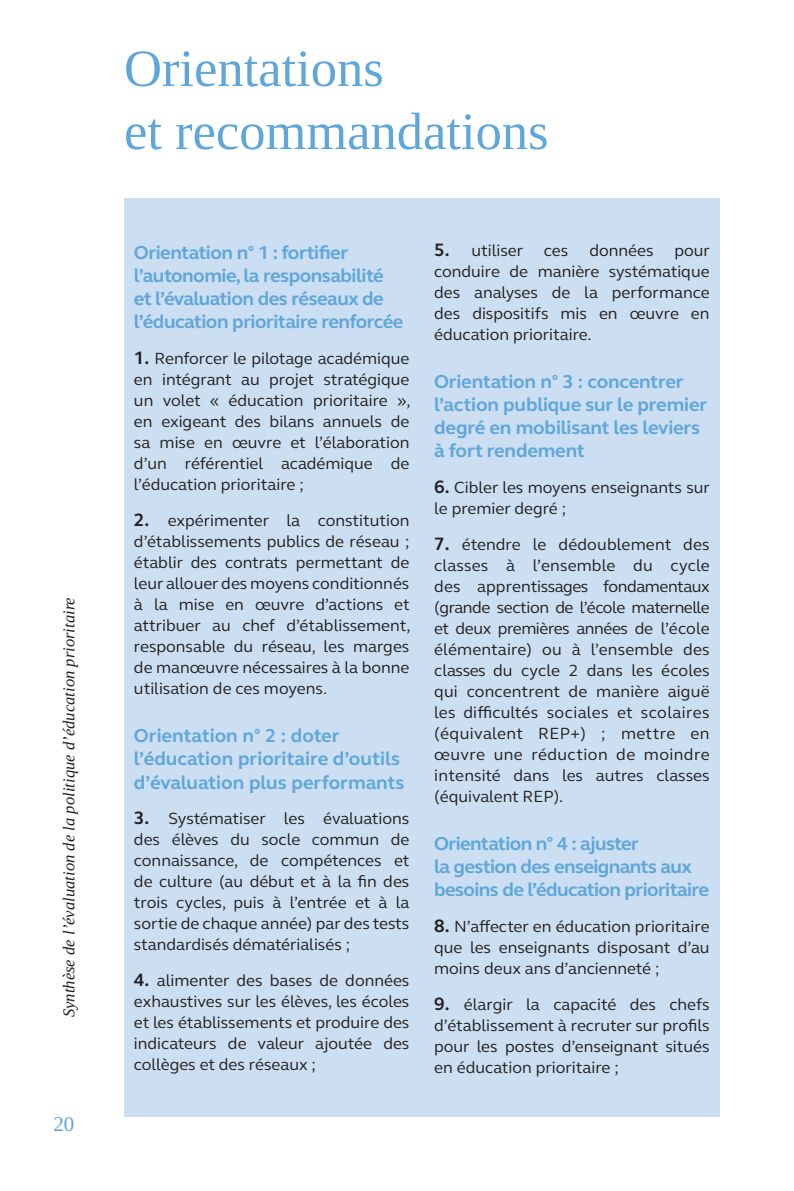
<style>
.page{position:relative;width:794px;height:1191px;background:#fff}
.page>*{position:absolute;margin:0;border:0;box-sizing:border-box;transform-origin:0 0}
.Intro_Conclusion{font:52.5px "Liberation Serif";color:#5fa6da}
.t1{font:21px "Liberation Serif";color:#5fa6da}
.Titre{font:700 19.25px/23.1px "FS Elliot";letter-spacing:-.025em;color:#5fa6da}
.Titre-2{font:700 19.25px/23.1px "FS Elliot";color:#5fa6da}
.Texte{font:16.62px/21px "FS Elliot";color:#231f20;text-align:justify}
.t2{font:italic 16.62px "Liberation Serif";color:#231f20}
.s1{font-weight:700;font-size:18.38px}
</style>
<div class="page">
<div style="left:124px;top:198px;width:595px;height:918px;background:#ccdff2"></div>
<p class="t2" style="left:58px;top:1017px;width:422px;rotate:-90deg">Synthèse de l’évaluation de la politique d’éducation prioritaire</p>
<p class="t1" style="left:53px;top:1110px;width:22px">20</p>
<p class="Intro_Conclusion" style="left:124px;top:35px;width:261px">Orientations</p>
<p class="Intro_Conclusion" style="left:124px;top:98px;width:426px">et recommandations</p>
<p class="Titre" style="left:134px;top:241px;width:271px">Orientation n° 1 : fortifier l’autonomie, la responsabilité et l’évaluation des réseaux de l’éducation prioritaire renforcée</p>
<p class="Texte" style="left:134px;top:348px;width:278px"><span class="s1">1.</span> Renforcer le pilotage académique en intégrant au projet stratégique un volet « éducation prioritaire », en exigeant des bilans annuels de sa mise en œuvre et l’élaboration d’un référentiel académique de l’éducation prioritaire ;</p>
<p class="Texte" style="left:134px;top:510px;width:278px"><span class="s1">2.</span> expérimenter la constitution d’établissements publics de réseau ; établir des contrats permettant de leur allouer des moyens conditionnés à la mise en œuvre d’actions et attribuer au chef d’établissement, responsable du réseau, les marges de manœuvre nécessaires à la bonne utilisation de ces moyens.</p>
<p class="Titre-2" style="left:134px;top:724px;width:272px">Orientation n° 2 : doter l’éducation prioritaire d’outils d’évaluation plus performants</p>
<p class="Texte" style="left:134px;top:808px;width:277px"><span class="s1">3.</span> Systématiser les évaluations des élèves du socle commun de connaissance, de compétences et de culture (au début et à la fin des trois cycles, puis à l’entrée et à la sortie de chaque année) par des tests standardisés dématérialisés ;</p>
<p class="Texte" style="left:134px;top:969px;width:277px"><span class="s1">4.</span> alimenter des bases de données exhaustives sur les élèves, les écoles et les établissements et produire des indicateurs de valeur ajoutée des collèges et des réseaux ;</p>
<p class="Texte" style="left:434px;top:239px;width:136px"><span class="s1">5.</span> utiliser ces</p>
<p class="Texte" style="left:589px;top:239px;width:66px">données</p>
<p class="Texte" style="left:434px;top:239px;width:277px;text-indent:240px">pour conduire de manière systématique des analyses de la performance des dispositifs mis en œuvre en éducation prioritaire.</p>
<p class="Titre" style="left:434px;top:369px;width:274px">Orientation n° 3 : concentrer l’action publique sur le premier degré en mobilisant les leviers à fort rendement</p>
<p class="Texte" style="left:434px;top:476px;width:277px"><span class="s1">6.</span> Cibler les moyens enseignants sur le premier degré ;</p>
<p class="Texte" style="left:434px;top:533px;width:277px"><span class="s1">7.</span> étendre le dédoublement des classes à l’ensemble du cycle des apprentissages fondamentaux (grande section de l’école maternelle et deux premières années de l’école élémentaire) ou à l’ensemble des classes du cycle 2 dans les écoles qui concentrent de manière aiguë les difficultés sociales et scolaires (équivalent REP+) ; mettre en œuvre une réduction de moindre intensité dans les autres classes (équivalent REP).</p>
<p class="Titre" style="left:434px;top:831px;width:276px">Orientation n° 4 : ajuster<br>la gestion des enseignants aux besoins de l’éducation prioritaire</p>
<p class="Texte" style="left:434px;top:915px;width:277px"><span class="s1">8.</span> N’affecter en éducation prioritaire que les enseignants disposant d’au moins deux ans d’ancienneté ;</p>
<p class="Texte" style="left:434px;top:993px;width:277px"><span class="s1">9.</span> élargir la capacité des chefs d’établissement à recruter sur profils pour les postes d’enseignant situés en éducation prioritaire ;</p>
</div>
